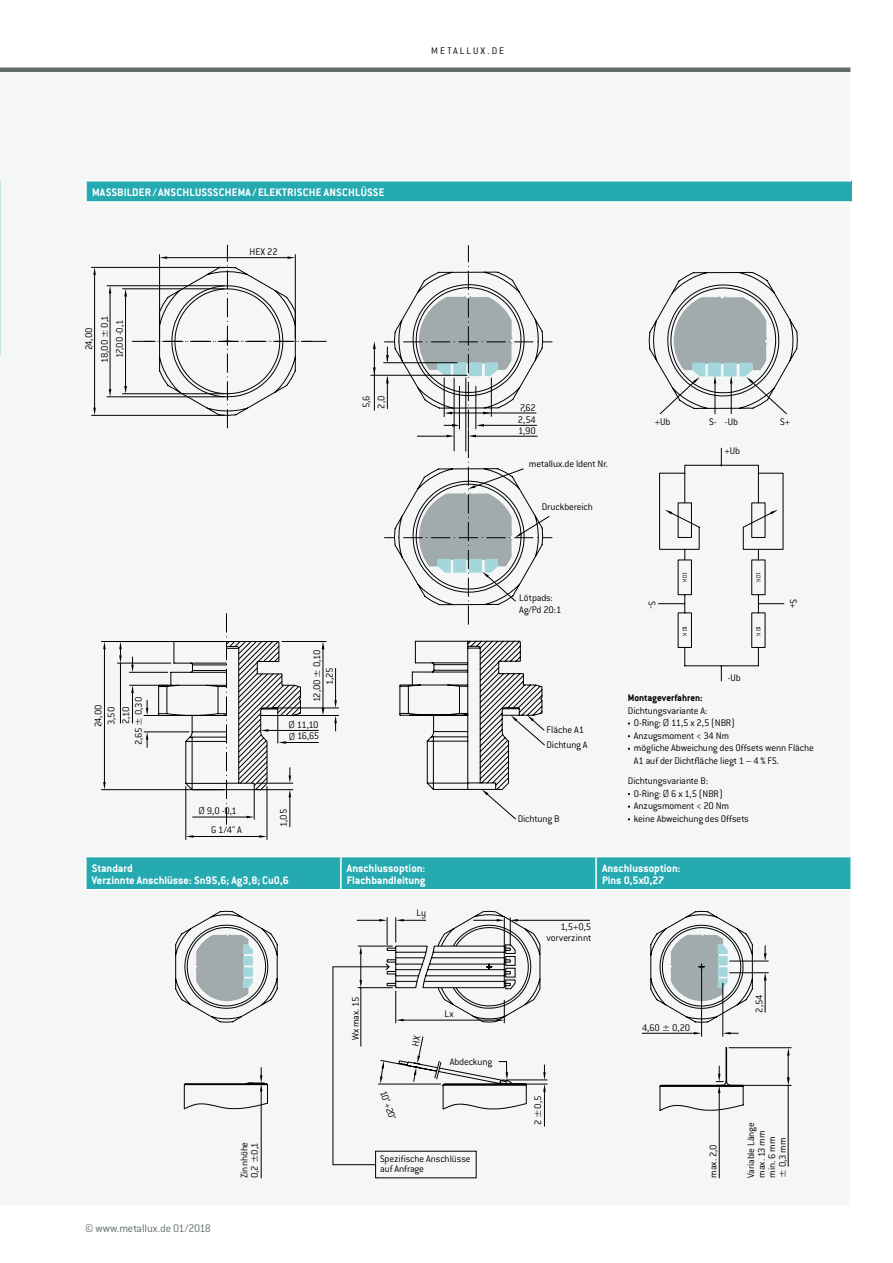
<style>
.page{position:relative;width:893px;height:1263px;background:#fff}
.page>*{position:absolute;margin:0;border:0;box-sizing:border-box;transform-origin:0 0}
.t1{font:700 12px/12px "Conduit ITC";color:#fff}
.t2{font:300 12px "Conduit ITC";letter-spacing:-.01em;color:#606b6c}
.t3{font:300 10.5px/12.6px "Conduit ITC";letter-spacing:-.01em;color:#000}
.t4{font:700 10.5px "Conduit ITC";color:#000}
.t5{font:300 10.5px "Conduit ITC";letter-spacing:.19em;color:#000}
.t6{font:300 6.45px "Conduit ITC";letter-spacing:-.065em;color:#000}
.s1{font-family:"Klavika Basic"}
</style>
<div class="page">
<div style="left:0;top:70px;width:850px;height:1136px;background:#f5f6f6"></div>
<hr style="left:267px;top:786px;width:1px;height:53px;background:#000">
<hr style="left:186px;top:786px;width:1px;height:53px;background:#000">
<svg style="left:186px;top:835px;width:81px;height:3px"></svg>
<hr style="left:290px;top:797px;width:1px;height:30px;background:#000">
<svg style="left:101px;top:613px;width:238px;height:212px"></svg>
<svg style="left:658px;top:448px;width:126px;height:233px"></svg>
<div style="left:86px;top:181px;width:765px;height:21px;background:#26aab2"></div>
<hr style="left:85px;top:180px;width:766px;height:2px;background:#fff">
<svg style="left:86px;top:182px;width:1px;height:19px"></svg>
<hr style="left:85px;top:201px;width:766px;height:2px;background:#fff">
<hr style="left:0;top:68px;width:850px;height:4px;background:#606b6c">
<hr style="left:122px;top:393px;width:102px;height:1px;background:#000">
<hr style="left:122px;top:289px;width:102px;height:1px;background:#000">
<svg style="left:124px;top:245px;width:202px;height:183px"></svg>
<hr style="left:110px;top:293px;width:1px;height:96px;background:#000">
<hr style="left:107px;top:397px;width:117px;height:1px;background:#000">
<hr style="left:107px;top:285px;width:117px;height:1px;background:#000">
<svg style="left:109px;top:286px;width:2px;height:7px"></svg>
<svg style="left:109px;top:389px;width:2px;height:8px"></svg>
<hr style="left:94px;top:275px;width:1px;height:133px;background:#000">
<hr style="left:92px;top:415px;width:132px;height:1px;background:#000">
<hr style="left:92px;top:267px;width:132px;height:1px;background:#000">
<svg style="left:93px;top:267px;width:3px;height:8px"></svg>
<svg style="left:93px;top:408px;width:3px;height:7px"></svg>
<hr style="left:371px;top:375px;width:96px;height:1px;background:#000">
<svg style="left:373px;top:341px;width:3px;height:8px"></svg>
<svg style="left:373px;top:367px;width:3px;height:8px"></svg>
<hr style="left:374px;top:347px;width:1px;height:63px;background:#000">
<svg style="left:649px;top:272px;width:149px;height:142px"></svg>
<svg style="left:399px;top:641px;width:146px;height:178px"></svg>
<svg style="left:175px;top:911px;width:103px;height:267px"></svg>
<div style="left:87px;top:857px;width:763px;height:32px;background:#26aab2"></div>
<hr style="left:340px;top:857px;width:2px;height:32px;background:#fff">
<hr style="left:595px;top:857px;width:2px;height:32px;background:#fff">
<hr style="left:85px;top:856px;width:256px;height:1px;background:#fff">
<hr style="left:85px;top:857px;width:2px;height:32px;background:#fff">
<hr style="left:341px;top:856px;width:255px;height:1px;background:#fff">
<hr style="left:596px;top:856px;width:256px;height:1px;background:#fff">
<hr style="left:85px;top:889px;width:256px;height:1px;background:#fff">
<hr style="left:341px;top:889px;width:255px;height:1px;background:#fff">
<hr style="left:596px;top:889px;width:256px;height:1px;background:#fff">
<hr style="left:719px;top:1093px;width:1px;height:85px;background:#000">
<hr style="left:788px;top:1085px;width:1px;height:81px;background:#000">
<hr style="left:729px;top:1085px;width:62px;height:1px;background:#000">
<hr style="left:729px;top:1047px;width:62px;height:1px;background:#000">
<svg style="left:650px;top:911px;width:103px;height:112px"></svg>
<hr style="left:765px;top:980px;width:1px;height:32px;background:#000">
<hr style="left:730px;top:961px;width:38px;height:1px;background:#000">
<hr style="left:730px;top:972px;width:38px;height:1px;background:#000">
<svg style="left:764px;top:945px;width:3px;height:16px"></svg>
<svg style="left:764px;top:973px;width:3px;height:7px"></svg>
<hr style="left:642px;top:1033px;width:52px;height:1px;background:#000">
<hr style="left:723px;top:983px;width:1px;height:53px;background:#000">
<hr style="left:701px;top:970px;width:1px;height:66px;background:#000">
<svg style="left:723px;top:1032px;width:15px;height:2px"></svg>
<svg style="left:694px;top:1032px;width:8px;height:2px"></svg>
<svg style="left:659px;top:1047px;width:85px;height:64px"></svg>
<svg style="left:787px;top:1048px;width:3px;height:38px"></svg>
<svg style="left:333px;top:911px;width:173px;height:267px"></svg>
<hr style="left:516px;top:920px;width:74px;height:1px;background:#000">
<svg style="left:384px;top:246px;width:168px;height:378px"></svg>
<svg style="left:357px;top:917px;width:191px;height:210px"></svg>
<p class="t5" style="left:431px;top:45px;width:74px">METALLUX.DE</p>
<p class="t1" style="left:92px;top:186px;width:294px">MASSBILDER / ANSCHLUSSSCHEMA / ELEKTRISCHE ANSCHLÜSSE</p>
<p class="t3" style="left:81px;top:363px;width:49px;line-height:15.9px;text-align:center;rotate:-90deg">24,00<br>18,00 ± 0,1</p>
<p class="t3" style="left:113px;top:358px;width:39px;rotate:-90deg">17,00 -0,1</p>
<p class="t3" style="left:250px;top:245px;width:30px">HEX 22</p>
<p class="t3" style="left:359px;top:408px;width:14px;line-height:15px;rotate:-90deg">5,6<br>2,0</p>
<p class="t3" style="left:92px;top:727px;width:24px;rotate:-90deg">24,00<br>3,50</p>
<p class="t3" style="left:120px;top:745px;width:50px;text-indent:21px;rotate:-90deg">2,10<br>2,65 ± 0,30</p>
<p class="t3" style="left:211px;top:801px;width:32px;line-height:19.2px;text-indent:-12px"><span class="s1">Ø</span> 9,0 -0,1<br>G 1/4" A</p>
<p class="t3" style="left:311px;top:702px;width:54px;text-align:center;rotate:-90deg">12,00 ± 0,10<br>1,25</p>
<p class="t3" style="left:289px;top:719px;width:32px;line-height:11.6px"><span class="s1">Ø</span> 11,10<br><span class="s1">Ø</span> 16,65</p>
<p class="t3" style="left:277px;top:827px;width:19px;rotate:-90deg">1,05</p>
<p class="t3" style="left:518px;top:401px;width:19px">7,62<br>2,54</p>
<p class="t3" style="left:518px;top:424px;width:19px">1,90</p>
<p class="t3" style="left:529px;top:457px;width:81px">metallux.de Ident Nr.</p>
<p class="t3" style="left:542px;top:500px;width:53px">Druckbereich</p>
<p class="t3" style="left:655px;top:415px;width:17px">+Ub</p>
<p class="t3" style="left:709px;top:415px;width:30px">S- -Ub</p>
<p class="t3" style="left:780px;top:415px;width:11px">S+</p>
<p class="t3" style="left:725px;top:444px;width:17px">+Ub</p>
<p class="t3" style="left:519px;top:592px;width:44px;line-height:12px">Lötpads:<br>Ag/Pd 20:1</p>
<p class="t3" style="left:546px;top:723px;width:43px;line-height:14.4px">Fläche A1<br>Dichtung A</p>
<p class="t6" style="left:688px;top:572px;width:12px;rotate:90deg">10 K</p>
<p class="t6" style="left:762px;top:572px;width:12px;rotate:90deg">10 K</p>
<p class="t3" style="left:658px;top:601px;width:9px;rotate:90deg">S-</p>
<p class="t3" style="left:800px;top:598px;width:11px;rotate:90deg">S+</p>
<p class="t6" style="left:688px;top:625px;width:12px;rotate:90deg">10 K</p>
<p class="t3" style="left:728px;top:672px;width:15px">-Ub</p>
<p class="t6" style="left:762px;top:625px;width:12px;rotate:90deg">10 K</p>
<p class="t4" style="left:628px;top:691px;width:76px">Montageverfahren:</p>
<p class="t3" style="left:634px;top:704px;width:182px;text-indent:-6px">Dichtungsvariante A:<br>O-Ring: <span class="s1">Ø</span> 11,5 x 2,5 (NBR)<br>Anzugsmoment &lt; 34 Nm<br>mögliche Abweichung des Offsets wenn Fläche<br>A1 auf der Dichtfläche liegt 1 – 4 % FS.</p>
<p class="t3" style="left:634px;top:774px;width:97px;text-indent:-6px">Dichtungsvariante B:<br>O-Ring: <span class="s1">Ø</span> 6 x 1,5 (NBR)<br>Anzugsmoment &lt; 20 Nm</p>
<p class="t3" style="left:518px;top:812px;width:43px">Dichtung B</p>
<p class="t3" style="left:634px;top:812px;width:116px">keine Abweichung des Offsets</p>
<p class="t1" style="left:92px;top:862px;width:199px">Standard<br>Verzinnte Anschlüsse: Sn95,6; Ag3,8; Cu0,6</p>
<p class="t1" style="left:347px;top:862px;width:80px">Anschlussoption:<br>Flachbandleitung</p>
<p class="t1" style="left:602px;top:862px;width:80px">Anschlussoption:<br>Pins 0,5x0,27</p>
<p class="t2" style="left:85px;top:1222px;width:127px">© www.metallux.de 01/2018</p>
<p class="t3" style="left:349px;top:1040px;width:45px;rotate:-90deg">Wx max. 15</p>
<p class="t3" style="left:417px;top:907px;width:11px">Ly</p>
<p class="t3" style="left:445px;top:1007px;width:11px">Lx</p>
<p class="t3" style="left:450px;top:1055px;width:44px">Abdeckung</p>
<p class="t3" style="left:546px;top:922px;width:46px;line-height:10.5px;text-align:right">1,5+0,5 vorverzinnt</p>
<p class="t3" style="left:642px;top:1022px;width:50px">4,60 ± 0,20</p>
<p class="t3" style="left:389px;top:1089px;width:32px;rotate:71deg">10°+20°</p>
<p class="t3" style="left:532px;top:1125px;width:30px;rotate:-90deg">2 ±0,5</p>
<p class="t3" style="left:380px;top:1153px;width:92px;line-height:10.5px">Spezifische Anschlüsse auf Anfrage</p>
<p class="t3" style="left:239px;top:1178px;width:38px;line-height:10.5px;rotate:-90deg">Zinnhöhe<br>0,2 ±0,1</p>
<p class="t3" style="left:707px;top:1178px;width:35px;rotate:-90deg">max. 2,0</p>
<p class="t3" style="left:753px;top:1012px;width:19px;rotate:-90deg">2,54</p>
<p class="t3" style="left:746px;top:1178px;width:57px;line-height:10.5px;rotate:-90deg">Variable Länge max. 13 mm min. 6 mm<br>± 0,3 mm</p>
</div>
